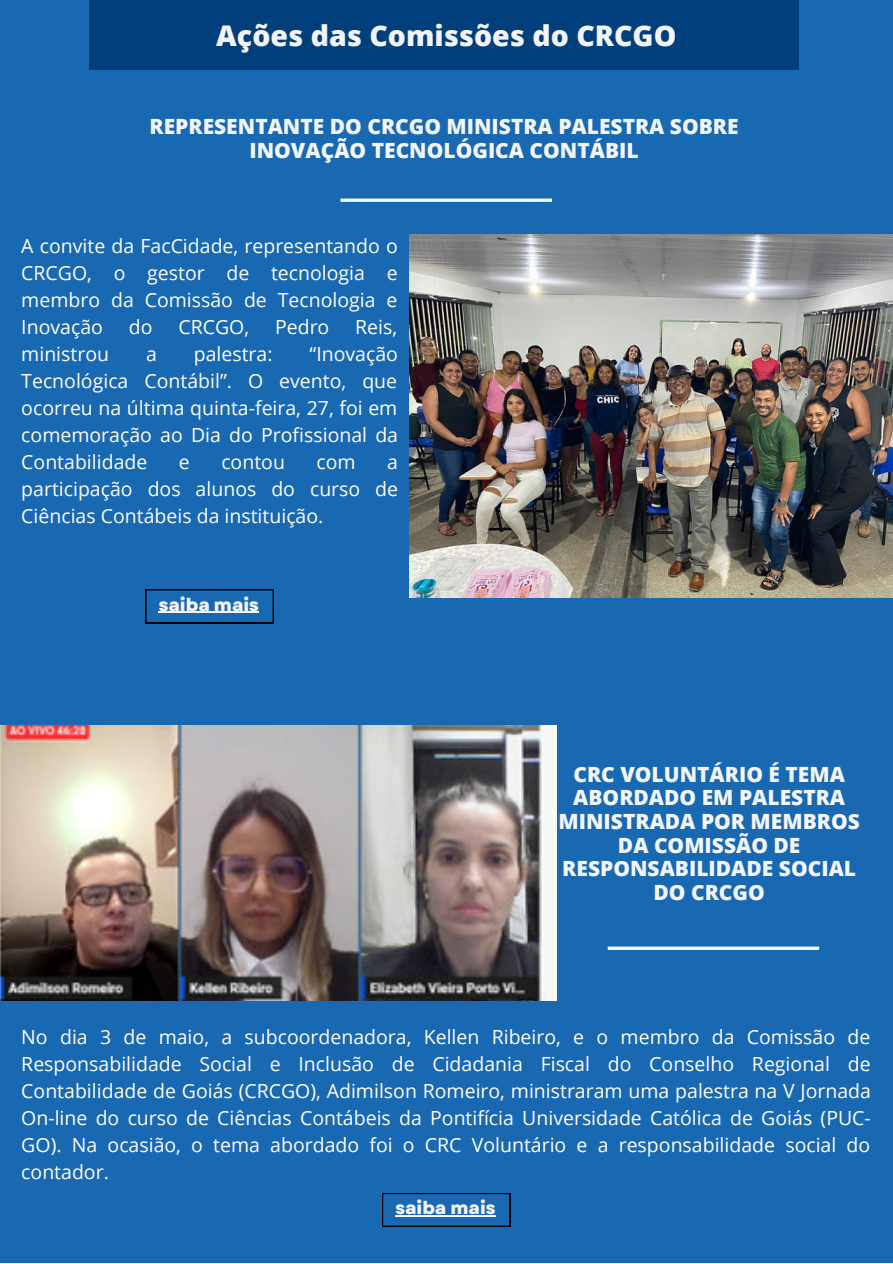
<style>
.page{position:relative;width:893px;height:1264px;background:#fff}
.page>*{position:absolute;margin:0;border:0;box-sizing:border-box;transform-origin:0 0}
.t1{font:800 28.5px "Open Sans";color:#f3f4f8}
.t2{font:800 21px/23.5px "Open Sans";color:#f3f6f8;text-align:center}
.t3{font:19.5px/27px "Open Sans";color:#fff;text-align:justify}
.t4{font:800 17.7px "Garet";color:#f6f6fa}
</style>
<div class="page">
<div style="left:0;top:0;width:892px;height:1262px;background:#1968b2"></div>
<div style="left:89px;top:0;width:709px;height:70px;background:#003f7b"></div>
<img style="left:410px;top:234px;width:482px;height:363px">
<img style="left:0;top:725px;width:556px;height:275px">
<svg style="left:340px;top:198px;width:212px;height:4px"></svg>
<svg style="left:607px;top:946px;width:212px;height:4px"></svg>
<svg style="left:382px;top:1193px;width:128px;height:33px"></svg>
<hr style="left:395px;top:1215px;width:100px;height:1px;background:#f6f6fa">
<svg style="left:145px;top:589px;width:129px;height:34px"></svg>
<hr style="left:159px;top:612px;width:100px;height:1px;background:#f6f6fa">
<p class="t1" style="left:216px;top:16px;width:461px">Ações das Comissões do CRCGO</p>
<p class="t2" style="left:149px;top:114px;width:590px">REPRESENTANTE DO CRCGO MINISTRA PALESTRA SOBRE<br>INOVAÇÃO TECNOLÓGICA CONTÁBIL</p>
<p class="t3" style="left:21px;top:232px;width:378px">A convite da FacCidade, representando o CRCGO, o gestor de tecnologia e membro da Comissão de Tecnologia e Inovação</p>
<p class="t3" style="left:129px;top:313px;width:25px">do</p>
<p class="t3" style="left:178px;top:313px;width:72px">CRCGO,</p>
<p class="t3" style="left:275px;top:313px;width:56px">Pedro</p>
<p class="t3" style="left:355px;top:313px;width:43px">Reis,</p>
<p class="t3" style="left:21px;top:340px;width:89px">ministrou</p>
<p class="t3" style="left:146px;top:340px;width:12px">a</p>
<p class="t3" style="left:194px;top:340px;width:80px">palestra:</p>
<p class="t3" style="left:21px;top:340px;width:378px;text-indent:288px">“Inovação Tecnológica Contábil”. O evento, que ocorreu na última quinta-feira, 27, foi em comemoração ao Dia do Profissional da Contabilidade</p>
<p class="t3" style="left:179px;top:447px;width:12px">e</p>
<p class="t3" style="left:221px;top:447px;width:65px">contou</p>
<p class="t3" style="left:316px;top:447px;width:41px">com</p>
<p class="t3" style="left:21px;top:447px;width:378px;text-indent:366px">a participação dos alunos do curso de Ciências Contábeis da instituição.</p>
<p class="t4" style="left:159px;top:592px;width:102px">saiba mais</p>
<p class="t2" style="left:558px;top:762px;width:303px">CRC VOLUNTÁRIO É TEMA<br>ABORDADO EM PALESTRA<br>MINISTRADA POR MEMBROS<br>DA COMISSÃO DE<br>RESPONSABILIDADE SOCIAL<br>DO CRCGO</p>
<p class="t3" style="left:21px;top:1023px;width:851px">No dia 3 de maio, a subcoordenadora, Kellen Ribeiro, e o membro da Comissão de Responsabilidade Social e Inclusão de Cidadania Fiscal do Conselho Regional de Contabilidade de Goiás (CRCGO), Adimilson Romeiro, ministraram uma palestra na V Jornada On-line do curso de Ciências Contábeis da Pontifícia Universidade Católica de Goiás (PUC-GO). Na ocasião, o tema abordado foi o CRC Voluntário e a responsabilidade social do contador.</p>
<p class="t4" style="left:395px;top:1195px;width:102px">saiba mais</p>
</div>
